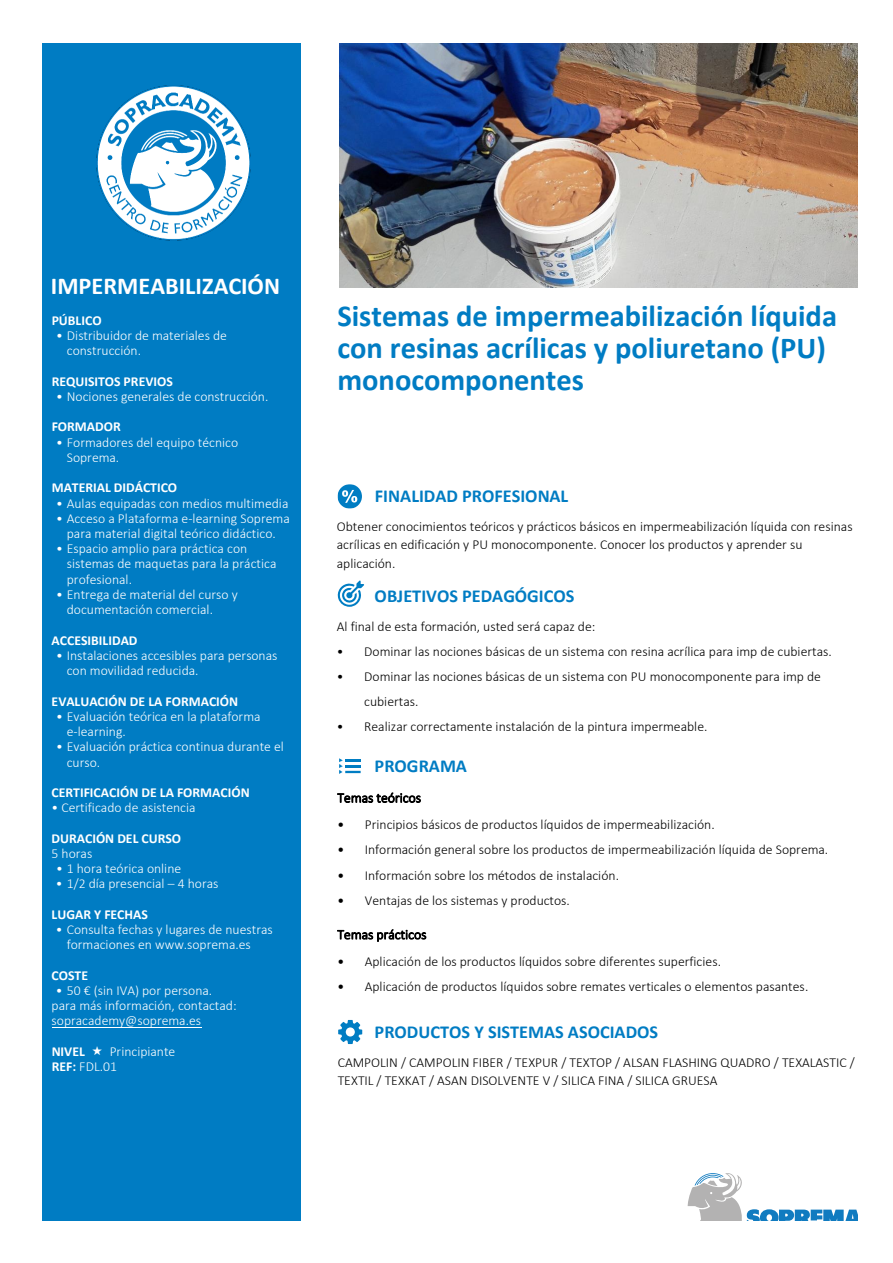
<style>
.page{position:relative;width:893px;height:1263px;background:#fff}
.page>*{position:absolute;margin:0;border:0;box-sizing:border-box;transform-origin:0 0}
.t1{font:700 30.45px/32px "Calibri";color:#007cc3}
.t2{font:700 24.3px "Calibri";color:#fff}
.t3{font:700 18.3px "Calibri";color:#007cc3}
.t4{font:300 13.65px/18.1px "Calibri";color:#000}
.t5{font:300 13.65px/15.1px "Calibri";color:#fff}
.t6{font:700 13.65px/15.3px "Calibri";color:#fff}
.s1{font-weight:300}
.s2{font-weight:700}
.s3{font-weight:400}
</style>
<div class="page">
<div style="left:42px;top:43px;width:259px;height:1177px;background:#007cc3"></div>
<img style="left:96px;top:85px;width:155px;height:156px">
<hr style="left:52px;top:1027px;width:150px;height:1px;background:#fff">
<svg style="left:338px;top:580px;width:26px;height:27px"></svg>
<div style="left:338px;top:484px;width:24px;height:25px;background:#007dc3;border-radius:50%"></div>
<svg style="left:342px;top:490px;width:15px;height:13px"></svg>
<svg style="left:339px;top:758px;width:22px;height:16px"></svg>
<svg style="left:338px;top:1020px;width:24px;height:24px"></svg>
<svg style="left:688px;top:1173px;width:170px;height:47px"></svg>
<img style="left:339px;top:43px;width:519px;height:244px">
<p class="t2" style="left:51px;top:269px;width:231px">IMPERMEABILIZACIÓN</p>
<p class="t6" style="left:52px;top:312px;width:51px">PÚBLICO</p>
<p class="t5" style="left:67px;top:328px;width:162px;text-indent:-11px">• Distribuidor de materiales de construcción.</p>
<p class="t6" style="left:52px;top:373px;width:123px">REQUISITOS PREVIOS</p>
<p class="t5" style="left:56px;top:389px;width:214px">• Nociones generales de construcción.</p>
<p class="t6" style="left:52px;top:419px;width:71px">FORMADOR</p>
<p class="t5" style="left:67px;top:434px;width:173px;text-indent:-11px">• Formadores del equipo técnico<br>Soprema.</p>
<p class="t6" style="left:52px;top:480px;width:127px">MATERIAL DIDÁCTICO</p>
<p class="t5" style="left:56px;top:495px;width:234px">• Aulas equipadas con medios multimedia</p>
<p class="t5" style="left:56px;top:510px;width:235px;text-align:center">• Acceso a Plataforma e-learning Soprema para material digital teórico didáctico.</p>
<p class="t5" style="left:67px;top:541px;width:211px;text-indent:-11px">• Espacio amplio para práctica con sistemas de maquetas para la práctica profesional.</p>
<p class="t5" style="left:67px;top:587px;width:172px;text-indent:-11px">• Entrega de material del curso y documentación comercial.</p>
<p class="t6" style="left:52px;top:632px;width:87px">ACCESIBILIDAD</p>
<p class="t5" style="left:67px;top:647px;width:212px;text-indent:-11px">• Instalaciones accesibles para personas con movilidad reducida.</p>
<p class="t6" style="left:52px;top:693px;width:188px">EVALUACIÓN DE LA FORMACIÓN</p>
<p class="t5" style="left:67px;top:709px;width:195px;text-indent:-11px">• Evaluación teórica en la plataforma e-learning.</p>
<p class="t5" style="left:67px;top:739px;width:219px;text-indent:-11px">• Evaluación práctica continua durante el curso.</p>
<p class="t6" style="left:52px;top:785px;width:200px">CERTIFICACIÓN DE LA FORMACIÓN</p>
<p class="t5" style="left:52px;top:800px;width:146px">• Certificado de asistencia</p>
<p class="t6" style="left:52px;top:830px;width:131px">DURACIÓN DEL CURSO<br><span class="s1">5 horas</span></p>
<p class="t5" style="left:56px;top:861px;width:127px">• 1 hora teórica online</p>
<p class="t5" style="left:56px;top:876px;width:164px">• 1/2 día presencial – 4 horas</p>
<p class="t6" style="left:52px;top:906px;width:98px">LUGAR Y FECHAS</p>
<p class="t5" style="left:67px;top:922px;width:208px;text-indent:-11px">• Consulta fechas y lugares de nuestras formaciones en www.soprema.es</p>
<p class="t6" style="left:52px;top:967px;width:38px">COSTE</p>
<p class="t5" style="left:52px;top:983px;width:186px;text-indent:4px">• 50 € (sin IVA) por persona. para más información, contactad: sopracademy@soprema.es</p>
<p class="t6" style="left:52px;top:1043px;width:35px">NIVEL</p>
<p class="t5" style="left:52px;top:1044px;width:125px;text-indent:58px">Principiante<br><span class="s2">REF:</span> FDL.01</p>
<p class="t1" style="left:337px;top:299px;width:501px">Sistemas de impermeabilización líquida con resinas acrílicas y poliuretano (PU) monocomponentes</p>
<p class="t3" style="left:375px;top:482px;width:195px">FINALIDAD PROFESIONAL</p>
<p class="t4" style="left:337px;top:518px;width:517px">Obtener conocimientos teóricos y prácticos básicos en impermeabilización líquida con resinas acrílicas en edificación y PU monocomponente. Conocer los productos y aprender su aplicación.</p>
<p class="t3" style="left:375px;top:582px;width:201px">OBJETIVOS PEDAGÓGICOS</p>
<p class="t4" style="left:337px;top:617px;width:260px">Al final de esta formación, usted será capaz de:</p>
<p class="t4" style="left:337px;top:642px;width:497px">• Dominar las nociones básicas de un sistema con resina acrílica para imp de cubiertas.</p>
<p class="t4" style="left:364px;top:664px;width:458px;line-height:25px;text-indent:-27px">• Dominar las nociones básicas de un sistema con PU monocomponente para imp de cubiertas.</p>
<p class="t4" style="left:337px;top:717px;width:372px">• Realizar correctamente instalación de la pintura impermeable.</p>
<p class="t3" style="left:375px;top:753px;width:94px">PROGRAMA</p>
<p class="t4" style="left:337px;top:789px;width:85px">Temas teóricos</p>
<p class="t4" style="left:337px;top:815px;width:379px"><span class="s3">•</span> Principios básicos de productos líquidos de impermeabilización.</p>
<p class="t4" style="left:337px;top:841px;width:492px"><span class="s3">•</span> Información general sobre los productos de impermeabilización líquida de Soprema.</p>
<p class="t4" style="left:337px;top:866px;width:283px"><span class="s3">•</span> Información sobre los métodos de instalación.</p>
<p class="t4" style="left:337px;top:891px;width:234px"><span class="s3">•</span> Ventajas de los sistemas y productos.</p>
<p class="t4" style="left:337px;top:925px;width:91px">Temas prácticos</p>
<p class="t4" style="left:337px;top:952px;width:385px"><span class="s3">•</span> Aplicación de los productos líquidos sobre diferentes superficies.</p>
<p class="t4" style="left:337px;top:977px;width:473px"><span class="s3">•</span> Aplicación de productos líquidos sobre remates verticales o elementos pasantes.</p>
<p class="t3" style="left:375px;top:1018px;width:285px">PRODUCTOS Y SISTEMAS ASOCIADOS</p>
<p class="t4" style="left:338px;top:1053px;width:518px">CAMPOLIN / CAMPOLIN FIBER / TEXPUR / TEXTOP / ALSAN FLASHING QUADRO / TEXALASTIC /<br>TEXTIL / TEXKAT / ASAN DISOLVENTE V / SILICA FINA / SILICA GRUESA</p>
</div>
